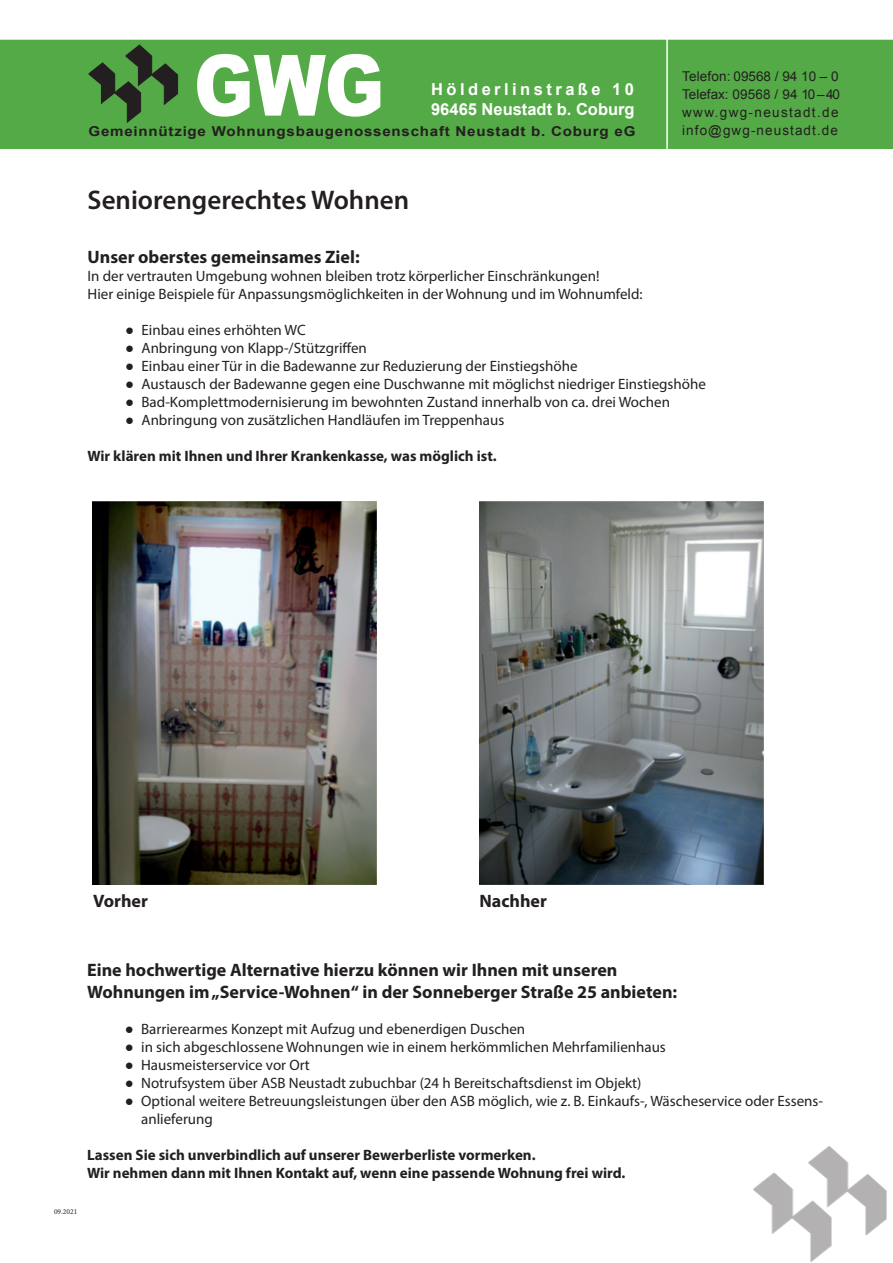
<style>
.page{position:relative;width:893px;height:1263px;background:#fff}
.page>*{position:absolute;margin:0;border:0;box-sizing:border-box;transform-origin:0 0}
.t1{font:900 84.75px "Arial";color:#fff;scale:.85 1}
.t2{font:600 27px "Myriad Pro";color:#231f20}
.t3{font:700 18px/21.6px "Myriad Pro";color:#231f20}
.t4{font:600 18px/21.6px "Myriad Pro";color:#fff}
.t5{font:700 16.5px/19.8px "Arial";color:#fff}
.t6{font:15px/18px "Myriad Pro";color:#231f20}
.t7{font:700 15px/18px "Myriad Pro";color:#231f20}
.t8{font:700 13.65px "Helvetica";letter-spacing:.04em;color:#231f20;scale:1.11 1}
.t9{font:700 13.65px "Arial";letter-spacing:.05em;color:#231f20;scale:1.11 1}
.t10{font:13.5px/18px "Myriad Pro";color:#231f20}
.t11{font:13.5px "Myriad Pro";letter-spacing:.08em;color:#231f20}
.t12{font:13.5px "Arial";letter-spacing:.08em;color:#231f20}
.t13{font:13.5px "Arial";letter-spacing:.1em;color:#231f20}
.t14{font:13.5px "Arial";color:#231f20}
.t15{font:13.5px "Arial";letter-spacing:.005em;color:#231f20}
.t16{font:7.5px "Minion Pro";color:#231f20}
.s1{font-family:"Arial"}
.s2{font-family:"Times New Roman";font-weight:700}
</style>
<div class="page">
<div style="left:0;top:40px;width:893px;height:109px;background:#54aa46"></div>
<svg style="left:88px;top:44px;width:90px;height:79px;background:#437c39"></svg>
<hr style="left:666px;top:5px;width:2px;height:190px;background:#fff">
<svg style="left:753px;top:1146px;width:134px;height:116px"></svg>
<img style="left:92px;top:502px;width:284px;height:382px">
<img style="left:479px;top:502px;width:284px;height:382px">
<h1 class="t1" style="left:193px;top:24px;width:226px">GWG</h1>
<p class="t14" style="left:682px;top:67px;width:117px">Tel fon: 09568 / 94</p>
<p class="t12" style="left:831px;top:67px;width:9px">0</p>
<p class="t15" style="left:682px;top:85px;width:109px">Tel fax: 09568 / 9</p>
<p class="t12" style="left:833px;top:85px;width:9px">0</p>
<p class="t11" style="left:682px;top:104px;width:160px"><span class="s1">w</span>www.gwg-neustadt.de</p>
<p class="t4" style="left:430px;top:78px;width:204px">Hölderlinstraße 10<br>96465 Neustadt b. Coburg</p>
<p class="t10" style="left:693px;top:67px;width:150px">Telefon: 09568 / 94 10 – 0<br>Telefax: 09568 / 94 10 – 40</p>
<p class="t11" style="left:693px;top:122px;width:150px">info@gwg-neustadt.de</p>
<p class="t5" style="left:431px;top:80px;width:205px">Hölderlinstraße 10<br>96465 Neustadt b. Coburg</p>
<p class="t13" style="left:715px;top:103px;width:125px">.gwg-neustadt.de</p>
<p class="t12" style="left:682px;top:121px;width:157px">info@gwg-neustadt.de</p>
<p class="t8" style="left:88px;top:120px;width:495px">Gemeinnützige Wohnungsbaugenossenschaft Neustadt b. Coburg e.G.</p>
<p class="t9" style="left:159px;top:122px;width:431px">ützige Wohnungsbaugenossenschaft Neustadt b. Coburg eG</p>
<h2 class="t2" style="left:88px;top:183px;width:323px">Seniorengerechtes Wohnen</h2>
<p class="t3" style="left:88px;top:245px;width:274px">Unser oberstes gemeinsames Ziel:</p>
<p class="t6" style="left:88px;top:267px;width:557px">In der vertrauten Umgebung wohnen bleiben trotz körperlicher Einschränkungen!<br>Hier einige Beispiele für Anpassungsmöglichkeiten in der Wohnung und im Wohnumfeld:</p>
<p class="t6" style="left:125px;top:321px;width:182px"><span class="s2">●</span> Einbau eines erhöhten WC</p>
<p class="t6" style="left:125px;top:339px;width:243px"><span class="s2">●</span> Anbringung von Klapp-/Stützgriffen</p>
<p class="t6" style="left:125px;top:357px;width:454px"><span class="s2">●</span> Einbau einer Tür in die Badewanne zur Reduzierung der Einstiegshöhe</p>
<p class="t6" style="left:125px;top:375px;width:582px"><span class="s2">●</span> Austausch der Badewanne gegen eine Duschwanne mit möglichst niedriger Einstiegshöhe</p>
<p class="t6" style="left:125px;top:393px;width:546px"><span class="s2">●</span> Bad-Komplettmodernisierung im bewohnten Zustand innerhalb von ca. drei Wochen</p>
<p class="t6" style="left:125px;top:411px;width:381px"><span class="s2">●</span> Anbringung von zusätzlichen Handläufen im Treppenhaus</p>
<p class="t7" style="left:88px;top:446px;width:411px">Wir klären mit Ihnen und Ihrer Krankenkasse, was möglich ist.</p>
<p class="t3" style="left:93px;top:890px;width:56px">Vorher</p>
<p class="t3" style="left:479px;top:890px;width:69px">Nachher</p>
<p class="t3" style="left:87px;top:959px;width:592px">Eine hochwertige Alternative hierzu können wir Ihnen mit unseren<br>Wohnungen im „Service-Wohnen“ in der Sonneberger Straße 25 anbieten:</p>
<p class="t6" style="left:125px;top:1019px;width:402px"><span class="s2">●</span> Barrierearmes Konzept mit Aufzug und ebenerdigen Duschen</p>
<p class="t6" style="left:125px;top:1037px;width:543px"><span class="s2">●</span> in sich abgeschlossene Wohnungen wie in einem herkömmlichen Mehrfamilienhaus</p>
<p class="t6" style="left:125px;top:1055px;width:187px"><span class="s2">●</span> Hausmeisterservice vor Ort</p>
<p class="t6" style="left:125px;top:1073px;width:518px"><span class="s2">●</span> Notrufsystem über ASB Neustadt zubuchbar (24 h Bereitschaftsdienst im Objekt)</p>
<p class="t6" style="left:141px;top:1091px;width:683px;text-indent:-16px"><span class="s2">●</span> Optional weitere Betreuungsleistungen über den ASB möglich, wie z. B. Einkaufs-, Wäscheservice oder Essens&shy;anlieferung</p>
<p class="t7" style="left:87px;top:1145px;width:540px">Lassen Sie sich unverbindlich auf unserer Bewerberliste vormerken.<br>Wir nehmen dann mit Ihnen Kontakt auf, wenn eine passende Wohnung frei wird.</p>
<p class="t16" style="left:54px;top:1207px;width:25px">09.2021</p>
</div>
